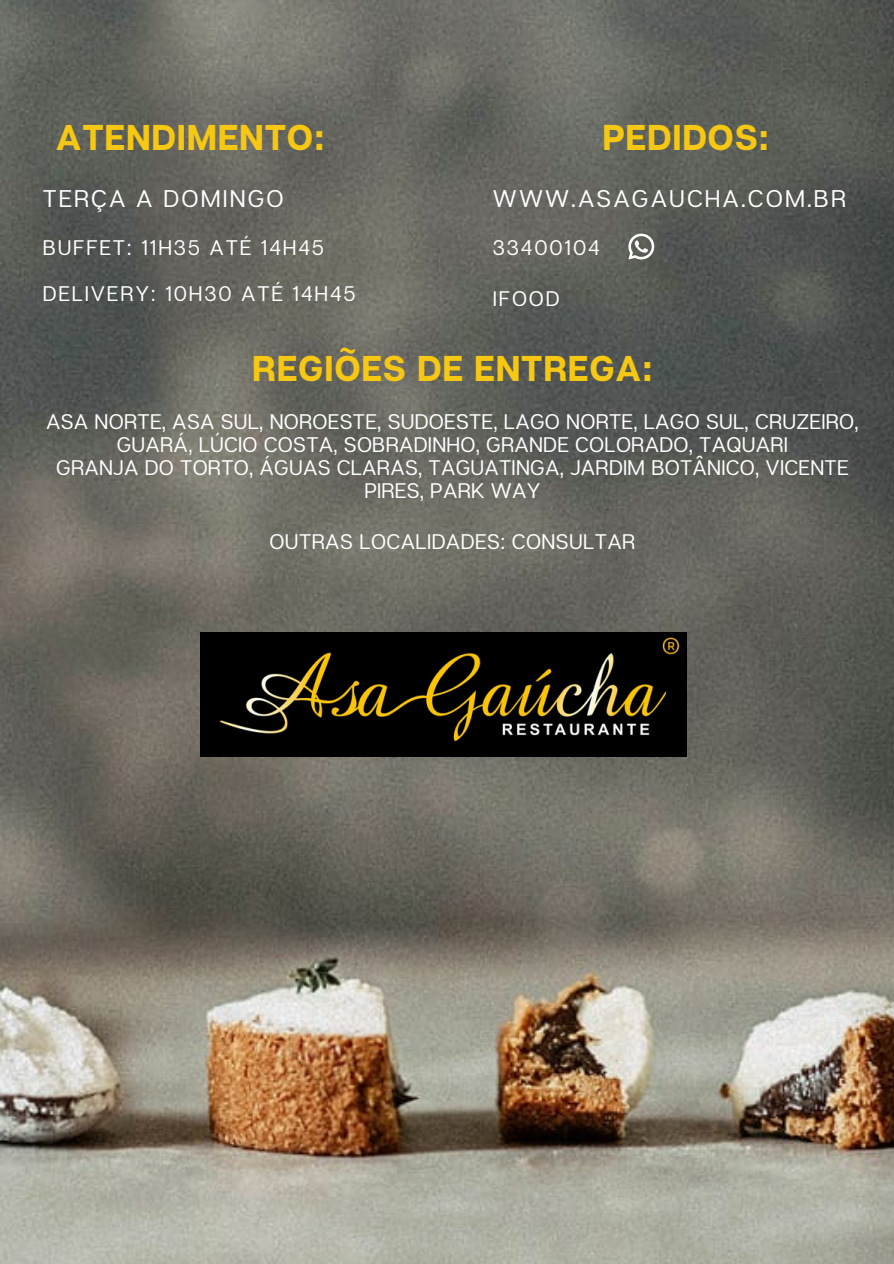
<style>
.page{position:relative;width:894px;height:1264px;background:#fff}
.page>*{position:absolute;margin:0;border:0;box-sizing:border-box;transform-origin:0 0}
.t1{font:700 35.7px "Articulat CF";letter-spacing:.02em;color:#f6c813}
.t2{font:24px "Articulat CF";letter-spacing:.09em;color:#fff}
.t3{font:21px/22.8px "Articulat CF";letter-spacing:.015em;color:#fff;text-align:center}
.t4{font:21px "Articulat CF";letter-spacing:.09em;color:#fff}
</style>
<div class="page">
<img style="left:0;top:0;width:893px;height:1263px">
<img style="left:200px;top:632px;width:486px;height:124px">
<svg style="left:628px;top:233px;width:26px;height:26px"></svg>
<h1 class="t1" style="left:56px;top:116px;width:270px">ATENDIMENTO:</h1>
<h1 class="t1" style="left:602px;top:116px;width:168px">PEDIDOS:</h1>
<p class="t2" style="left:43px;top:184px;width:242px">TERÇA A DOMINGO</p>
<p class="t4" style="left:43px;top:236px;width:282px">BUFFET: 11H35 ATÉ 14H45</p>
<p class="t4" style="left:43px;top:282px;width:314px">DELIVERY: 10H30 ATÉ 14H45</p>
<p class="t2" style="left:493px;top:185px;width:354px">WWW.ASAGAUCHA.COM.BR</p>
<p class="t4" style="left:493px;top:236px;width:108px">33400104</p>
<p class="t3" style="left:493px;top:288px;width:68px">IFOOD</p>
<h1 class="t1" style="left:252px;top:346px;width:402px">REGIÕES DE ENTREGA:</h1>
<p class="t3" style="left:46px;top:411px;width:813px">ASA NORTE, ASA SUL, NOROESTE, SUDOESTE, LAGO NORTE, LAGO SUL, CRUZEIRO, GUARÁ, LÚCIO COSTA, SOBRADINHO, GRANDE COLORADO, TAQUARI<br>GRANJA DO TORTO, ÁGUAS CLARAS, TAGUATINGA, JARDIM BOTÂNICO, VICENTE PIRES, PARK WAY</p>
<p class="t3" style="left:269px;top:530px;width:367px">OUTRAS LOCALIDADES: CONSULTAR</p>
</div>
